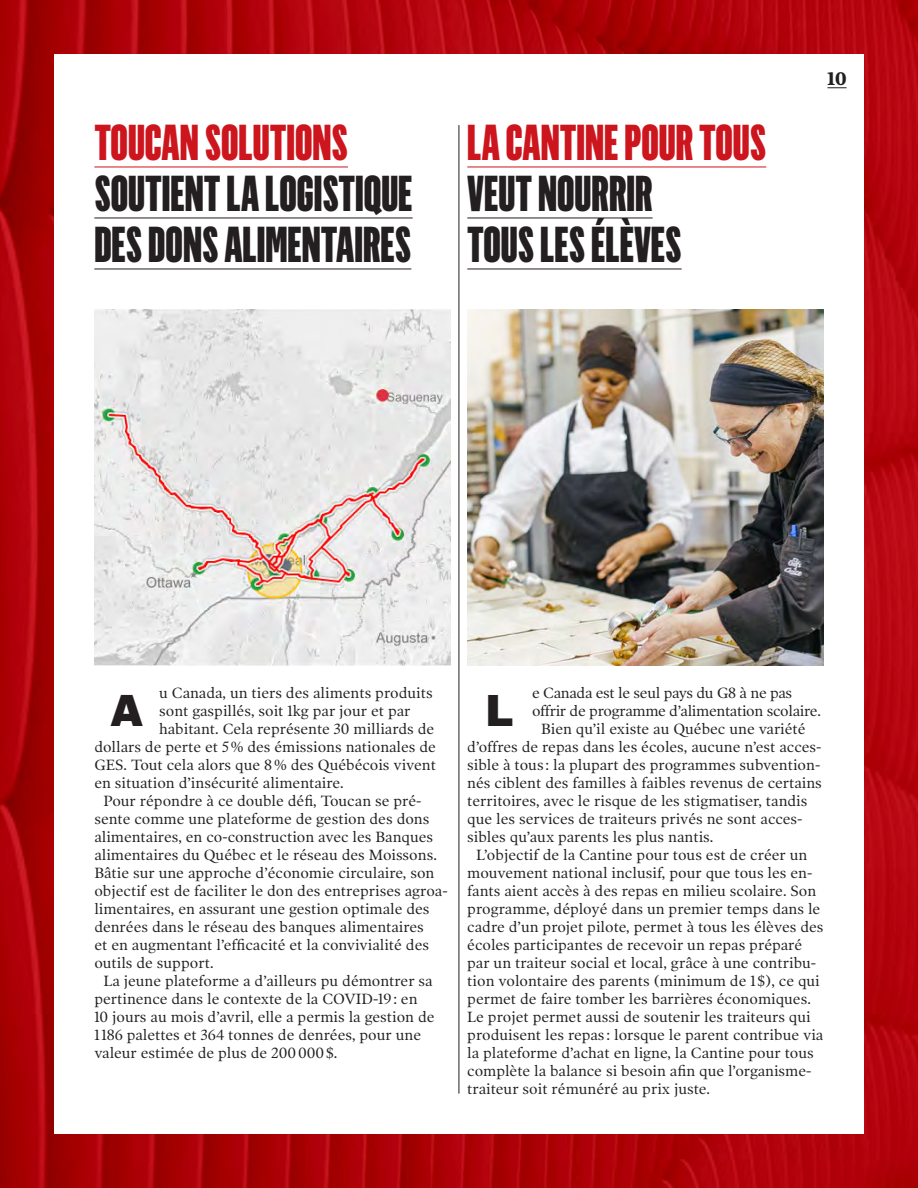
<style>
.page{position:relative;width:918px;height:1188px;background:#fff}
.page>*{position:absolute;margin:0;border:0;box-sizing:border-box;transform-origin:0 0}
.Titre{font:900 49.5px/51px "Flama Ultracondensed";color:#231f20}
.t1{font:900 43.5px "Flama";color:#231f20}
.t2{font:700 18px "Poynter OS Text One L";color:#231f20}
.Texte_-_indent{font:15px/18px "Poynter OS Text One L";color:#231f20}
.Texte_-_indent-2{font:15px/18px "Poynter OS Text One L";letter-spacing:-.02em;color:#231f20}
.s1{color:#cd151d}
</style>
<div class="page">
<img style="left:0;top:0;width:918px;height:1188px">
<div style="left:54px;top:54px;width:810px;height:1080px;background:#fff"></div>
<hr style="left:94px;top:166px;width:254px;height:1px;background:#cd151d">
<hr style="left:94px;top:217px;width:319px;height:1px;background:#231f20">
<hr style="left:94px;top:268px;width:317px;height:1px;background:#231f20">
<hr style="left:467px;top:166px;width:299px;height:1px;background:#cd151d">
<hr style="left:467px;top:217px;width:186px;height:1px;background:#231f20">
<hr style="left:467px;top:268px;width:215px;height:1px;background:#231f20">
<hr style="left:459px;top:125px;width:1px;height:969px;background:#231f20">
<img style="left:94px;top:310px;width:357px;height:356px">
<img style="left:467px;top:310px;width:356px;height:356px">
<svg style="left:827px;top:88px;width:20px;height:1px"></svg>
<p class="Titre" style="left:94px;top:117px;width:320px"><span class="s1">TOUCAN SOLUTIONS<br></span>SOUTIENT LA LOGISTIQUE<br>DES DONS ALIMENTAIRES</p>
<p class="Titre" style="left:467px;top:117px;width:300px"><span class="s1">LA CANTINE POUR TOUS<br></span>VEUT NOURRIR<br>TOUS LES ÉLÈVES</p>
<p class="t2" style="left:827px;top:67px;width:21px">10</p>
<p class="Texte_-_indent" style="left:159px;top:683px;width:275px">u Canada, un tiers des aliments produits</p>
<p class="Texte_-_indent" style="left:159px;top:701px;width:253px">sont gaspillés, soit 1kg par jour et par</p>
<p class="Texte_-_indent" style="left:159px;top:719px;width:277px">habitant. Cela représente 30 milliards de</p>
<p class="Texte_-_indent" style="left:94px;top:737px;width:343px">dollars de perte et 5% des émissions nationales de</p>
<p class="Texte_-_indent" style="left:94px;top:755px;width:343px">GES. Tout cela alors que 8% des Québécois vivent</p>
<p class="Texte_-_indent" style="left:94px;top:773px;width:251px">en situation d’insécurité alimentaire.</p>
<p class="Texte_-_indent" style="left:94px;top:791px;width:355px;text-indent:9px">Pour répondre à ce double défi, Toucan se pré&shy;sente comme une plateforme de gestion des dons alimentaires, en co-construction avec les Banques alimentaires du Québec et le réseau des Moissons.<br>Bâtie sur une approche d’économie circulaire, son objectif est de faciliter le don des entreprises agroa&shy;limentaires, en assurant une gestion optimale des denrées dans le réseau des banques alimentaires<br>et en augmentant l’efficacité et la convivialité des outils de support.</p>
<p class="Texte_-_indent" style="left:94px;top:971px;width:342px;text-indent:9px">La jeune plateforme a d’ailleurs pu démontrer sa pertinence dans le contexte de la COVID-19: en 10 jours au mois d’avril, elle a permis la gestion de 1186 palettes et 364 tonnes de denrées, pour une valeur estimée de plus de 200000$.</p>
<p class="Texte_-_indent-2" style="left:532px;top:683px;width:290px">e Canada est le seul pays du G8 à ne pas offrir de programme d’alimentation scolaire.</p>
<p class="Texte_-_indent" style="left:467px;top:719px;width:356px;text-indent:74px">Bien qu’il existe au Québec une variété d’offres de repas dans les écoles, aucune n’est acces&shy;sible à tous : la plupart des programmes subvention&shy;nés ciblent des familles à faibles revenus de certains territoires, avec le risque de les stigmatiser, tandis que les services de traiteurs privés ne sont acces&shy;sibles qu’aux parents les plus nantis.</p>
<p class="Texte_-_indent" style="left:467px;top:845px;width:358px;text-indent:9px">L’objectif de la Cantine pour tous est de créer un mouvement national inclusif, pour que tous les en&shy;fants aient accès à des repas en milieu scolaire. Son programme, déployé dans un premier temps dans le cadre d’un projet pilote, permet à tous les élèves des écoles participantes de recevoir un repas préparé par un traiteur social et local, grâce à une contribu&shy;tion volontaire des parents (minimum de 1$), ce qui permet de faire tomber les barrières économiques.<br>Le projet permet aussi de soutenir les traiteurs qui produisent les repas : lorsque le parent contribue via la plateforme d’achat en ligne, la Cantine pour tous complète la balance si besoin afin que l’organisme&shy;traiteur soit rémunéré au prix juste.</p>
<p class="t1" style="left:110px;top:682px;width:34px">A</p>
<p class="t1" style="left:486px;top:682px;width:29px">L</p>
</div>
